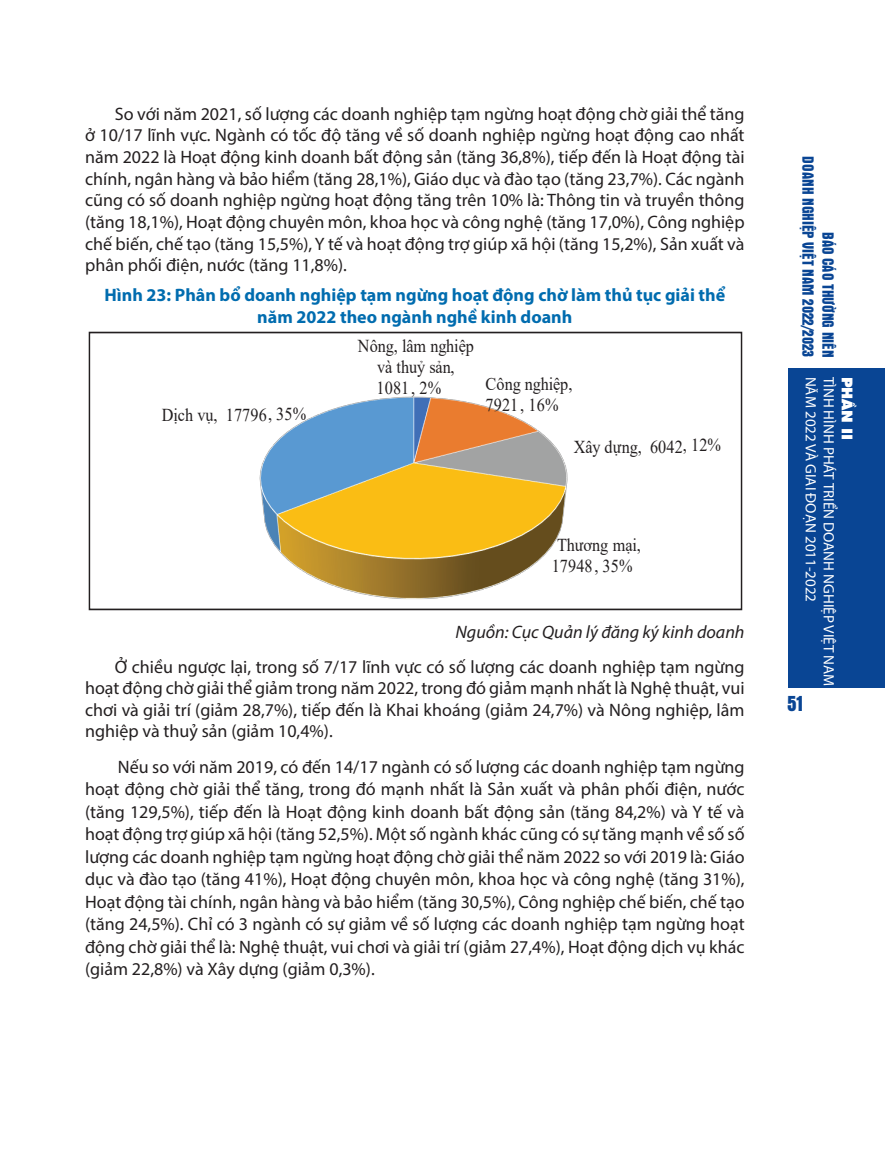
<style>
.page{position:relative;width:885px;height:1153px;background:#fff}
.page>*{position:absolute;margin:0;border:0;box-sizing:border-box;transform-origin:0 0}
.t1{font:22.5px "UTM Aurora";color:#094594}
.t2{font:18.15px/21px "Times New Roman";color:#231f20;scale:.89 1}
.t3{font:18px/21.6px "Myriad Pro";color:#231f20;text-align:justify}
.t4{font:700 18px "Myriad Pro";color:#006caf}
.t5{font:italic 18px "Myriad Pro";color:#231f20}
.t6{font:16.5px/19.8px "UTM Aurora";color:#094594}
.t7{font:15px "Myriad Pro";color:#fff}
.t8{font:15px "UTM Futura Extra";color:#fff}
</style>
<div class="page">
<div style="left:787px;top:368px;width:97px;height:319px;background:#094594"></div>
<div style="left:89px;top:332px;width:653px;height:278px;border:2px solid #231f20"></div>
<img style="left:259px;top:396px;width:309px;height:203px">
<p class="t3" style="left:85px;top:103px;width:661px;text-indent:30px">So với năm 2021, số lượng các doanh nghiệp tạm ngừng hoạt động chờ giải thể tăng ở 10/17 lĩnh vực. Ngành có tốc độ tăng về số doanh nghiệp ngừng hoạt động cao nhất năm 2022 là Hoạt động kinh doanh bất động sản (tăng 36,8%), tiếp đến là Hoạt động tài chính, ngân hàng và bảo hiểm (tăng 28,1%), Giáo dục và đào tạo (tăng 23,7%). Các ngành cũng có số doanh nghiệp ngừng hoạt động tăng trên 10% là: Thông tin và truyền thông (tăng 18,1%), Hoạt động chuyên môn, khoa học và công nghệ (tăng 17,0%), Công nghiệp chế biến, chế tạo (tăng 15,5%), Y tế và hoạt động trợ giúp xã hội (tăng 15,2%), Sản xuất và phân phối điện, nước (tăng 11,8%).</p>
<p class="t4" style="left:104px;top:283px;width:622px">Hình 23: Phân bổ doanh nghiệp tạm ngừng hoạt động chờ làm thủ tục giải thể</p>
<p class="t4" style="left:257px;top:305px;width:316px">năm 2022 theo ngành nghề kinh doanh</p>
<p class="t2" style="left:162px;top:403px;width:164px">Dịch vụ, 17796, 35%</p>
<p class="t2" style="left:376px;top:335px;width:111px;text-indent:-19px">Nông, lâm nghiệp và thuỷ sản,<br>1081, 2%</p>
<p class="t2" style="left:485px;top:372px;width:99px">Công nghiệp,<br>7921, 16%</p>
<p class="t2" style="left:573px;top:435px;width:167px">Xây dựng, 6042, 12%</p>
<p class="t2" style="left:551px;top:533px;width:102px">Thương mại,<br>17948, 35%</p>
<p class="t5" style="left:455px;top:621px;width:290px">Nguồn: Cục Quản lý đăng ký kinh doanh</p>
<p class="t3" style="left:85px;top:655px;width:661px;text-indent:30px">Ở chiều ngược lại, trong số 7/17 lĩnh vực có số lượng các doanh nghiệp tạm ngừng hoạt động chờ giải thể giảm trong năm 2022, trong đó giảm mạnh nhất là Nghệ thuật, vui chơi và giải trí (giảm 28,7%), tiếp đến là Khai khoáng (giảm 24,7%) và Nông nghiệp, lâm nghiệp và thuỷ sản (giảm 10,4%).</p>
<p class="t3" style="left:85px;top:755px;width:661px;line-height:22.5px;text-indent:33px">Nếu so với năm 2019, có đến 14/17 ngành có số lượng các doanh nghiệp tạm ngừng hoạt động chờ giải thể tăng, trong đó mạnh nhất là Sản xuất và phân phối điện, nước (tăng 129,5%), tiếp đến là Hoạt động kinh doanh bất động sản (tăng 84,2%) và Y tế và hoạt động trợ giúp xã hội (tăng 52,5%). Một số ngành khác cũng có sự tăng mạnh về số số lượng các doanh nghiệp tạm ngừng hoạt động chờ giải thể năm 2022 so với 2019 là: Giáo dục và đào tạo (tăng 41%), Hoạt động chuyên môn, khoa học và công nghệ (tăng 31%), Hoạt động tài chính, ngân hàng và bảo hiểm (tăng 30,5%), Công nghiệp chế biến, chế tạo (tăng 24,5%). Chỉ có 3 ngành có sự giảm về số lượng các doanh nghiệp tạm ngừng hoạt động chờ giải thể là: Nghệ thuật, vui chơi và giải trí (giảm 27,4%), Hoạt động dịch vụ khác (giảm 22,8%) và Xây dựng (giảm 0,3%).</p>
<p class="t6" style="left:838px;top:156px;width:447px;text-indent:75px;rotate:90deg">BÁO CÁO THƯỜNG NIÊN<br>DOANH NGHIỆP VIỆT NAM 2022/2023 <sup>NĂM</sup> <sup>2022</sup> <sup>VÀ</sup> <sup>GIAI</sup> <sup>ĐOẠN</sup> <sup>2011-2022</sup></p>
<p class="t7" style="left:838px;top:376px;width:311px;rotate:90deg">TÌNH HÌNH PHÁT TRIỂN DOANH NGHIỆP VIỆT NAM</p>
<p class="t8" style="left:857px;top:376px;width:65px;rotate:90deg">PHẦN II</p>
<p class="t1" style="left:787px;top:688px;width:17px">51</p>
</div>
